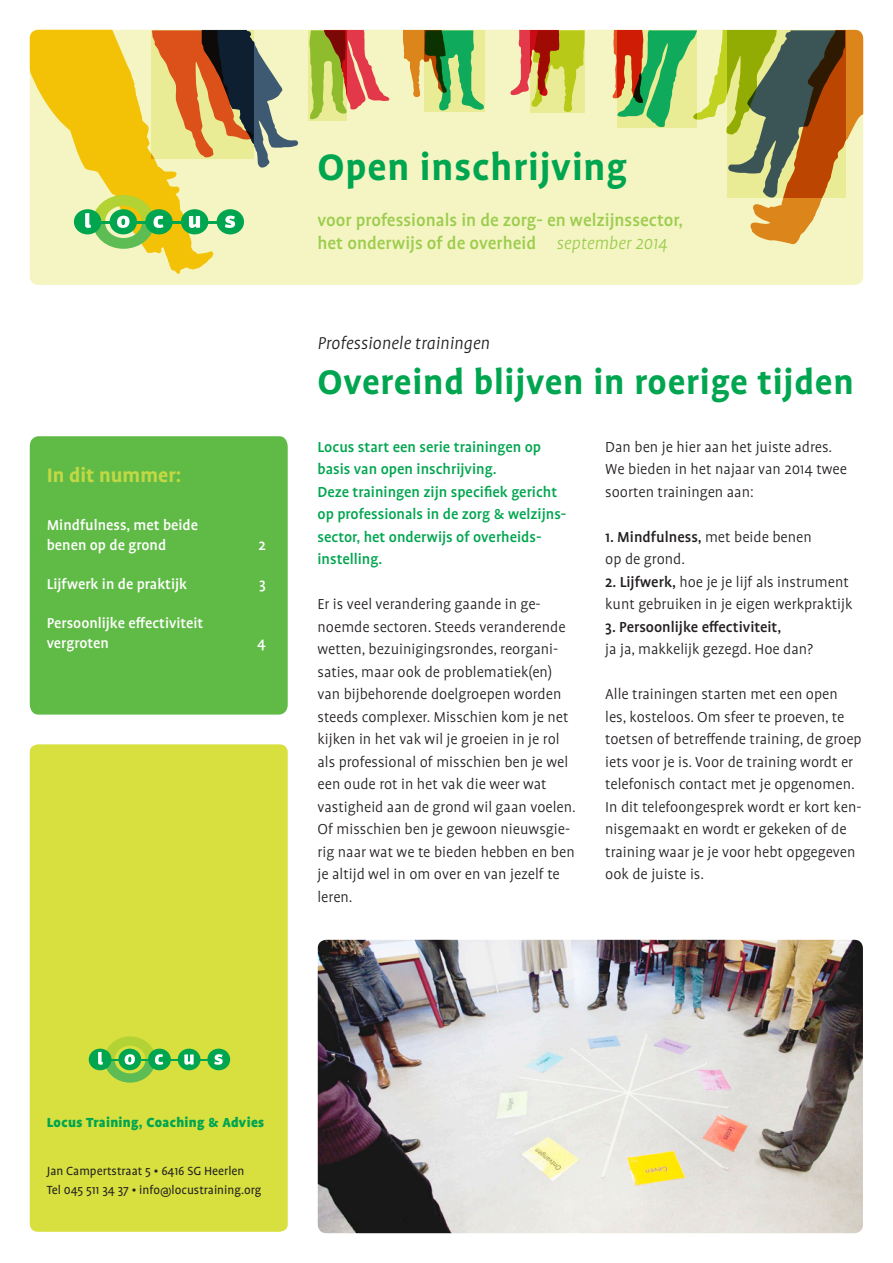
<style>
.page{position:relative;width:893px;height:1263px;background:#fff}
.page>*{position:absolute;margin:0;border:0;box-sizing:border-box;transform-origin:0 0}
.t1{font:700 42px "Profile OT";letter-spacing:.02em;color:#00a54f}
.titel_cover{font:700 39px "Profile OT";letter-spacing:.02em;color:#00a54f}
.t2{font:700 22.35px "Profile OT";color:#c2d844}
.t3{font:500 19.5px/23.4px "Profile OT";color:#9ccc4d}
.t4{font:italic 300 19.5px "Profile OT";color:#231f20}
.plat{font:300 16.5px/22.5px "Profile OT";color:#231f20}
.inleiding{font:500 16.5px/22.5px "Profile OT";color:#00a54f}
.plat-2{font:500 16.5px/22.5px "Profile OT";color:#231f20}
.inhoudsopgave{font:500 16.35px/19.6px "Profile OT";color:#fff}
.plat-3{font:900 15px "Profile OT";letter-spacing:.02em;color:#00a54f}
.waar_wanneer_plat{font:13.5px "Profile OT";color:#231f20}
.s1{font-weight:300;font-style:italic}
.s2{font-weight:500}
.s3{font-weight:300}
</style>
<div class="page">
<div style="left:30px;top:436px;width:258px;height:279px;background:#60bb46"></div>
<div style="left:30px;top:30px;width:833px;height:255px;background:#f4f5c3;border-radius:9px"></div>
<svg style="left:613px;top:30px;width:250px;height:214px"></svg>
<svg style="left:510px;top:30px;width:75px;height:82px"></svg>
<svg style="left:403px;top:30px;width:81px;height:80px"></svg>
<svg style="left:309px;top:30px;width:80px;height:89px"></svg>
<div style="left:30px;top:744px;width:258px;height:488px;background:#d7e03f;border-radius:8px"></div>
<img style="left:318px;top:940px;width:545px;height:293px">
<div style="left:89px;top:1049px;width:23px;height:21px;background:#00a54f;border-radius:50%"></div>
<hr style="left:109px;top:1059px;width:100px;height:2px;background:#00a54f">
<div style="left:148px;top:1049px;width:23px;height:21px;background:#00a54f;border-radius:50%"></div>
<div style="left:178px;top:1049px;width:22px;height:21px;background:#00a54f;border-radius:50%"></div>
<div style="left:207px;top:1049px;width:23px;height:21px;background:#00a54f;border-radius:50%"></div>
<svg style="left:98px;top:1036px;width:65px;height:46px"></svg>
<svg style="left:184px;top:1054px;width:10px;height:11px"></svg>
<svg style="left:214px;top:1054px;width:9px;height:11px"></svg>
<svg style="left:30px;top:30px;width:268px;height:244px"></svg>
<p class="t2" style="left:47px;top:463px;width:136px">In dit nummer:</p>
<p class="inhoudsopgave" style="left:47px;top:516px;width:153px">Mindfulness, met beide benen op de grond</p>
<p class="inhoudsopgave" style="left:258px;top:536px;width:9px">2</p>
<p class="inhoudsopgave" style="left:47px;top:575px;width:142px">Lijfwerk in de praktijk</p>
<p class="inhoudsopgave" style="left:259px;top:575px;width:8px">3</p>
<p class="inhoudsopgave" style="left:47px;top:614px;width:158px">Persoonlijke effectiviteit vergroten</p>
<p class="inhoudsopgave" style="left:257px;top:634px;width:10px">4</p>
<p class="t1" style="left:317px;top:145px;width:311px">Open inschrijving</p>
<p class="t3" style="left:317px;top:209px;width:367px">voor professionals in de zorg- en welzijnssector, het onderwijs of de overheid <span class="s1">september 2014</span></p>
<p class="t4" style="left:317px;top:333px;width:174px">Professionele trainingen</p>
<p class="titel_cover" style="left:317px;top:362px;width:538px">Overeind blijven in roerige tijden</p>
<p class="inleiding" style="left:317px;top:436px;width:250px">Locus start een serie trainingen op basis van open inschrijving.<br>Deze trainingen zijn specifiek gericht op professionals in de zorg &amp; welzijns&shy;sector, het onderwijs of overheids&shy;instelling.</p>
<p class="plat" style="left:317px;top:594px;width:260px">Er is veel verandering gaande in ge&shy;noemde sectoren. Steeds veranderende wetten, bezuinigingsrondes, reorgani&shy;saties, maar ook de problematiek(en) van bijbehorende doelgroepen worden steeds complexer. Misschien kom je net kijken in het vak wil je groeien in je rol als professional of misschien ben je wel een oude rot in het vak die weer wat vastigheid aan de grond wil gaan voelen.<br>Of misschien ben je gewoon nieuwsgie&shy;rig naar wat we te bieden hebben en ben je altijd wel in om over en van jezelf te leren.</p>
<p class="plat" style="left:605px;top:436px;width:229px">Dan ben je hier aan het juiste adres.</p>
<p class="plat" style="left:605px;top:459px;width:243px">We bieden in het najaar van 2014 twee soorten trainingen aan:</p>
<p class="plat" style="left:605px;top:526px;width:208px"><span class="s2">1. Mindfulness,</span> met beide benen op de grond.</p>
<p class="plat" style="left:605px;top:571px;width:249px"><span class="s2">2. Lijfwerk,</span> hoe je je lijf als instrument kunt gebruiken in je eigen werkpraktijk</p>
<p class="plat-2" style="left:605px;top:616px;width:209px">3. Persoonlijke effectiviteit,<br><span class="s3">ja ja, makkelijk gezegd. Hoe dan?</span></p>
<p class="plat" style="left:605px;top:684px;width:258px">Alle trainingen starten met een open les, kosteloos. Om sfeer te proeven, te toetsen of betreffende training, de groep iets voor je is. Voor de training wordt er telefonisch contact met je opgenomen.<br>In dit telefoongesprek wordt er kort ken&shy;nisgemaakt en wordt er gekeken of de training waar je je voor hebt opgegeven ook de juiste is.</p>
<p class="plat-3" style="left:47px;top:1114px;width:219px">Locus Training, Coaching &amp; Advies</p>
<p class="waar_wanneer_plat" style="left:47px;top:1164px;width:199px">Jan Campertstraat 5 • 6416 SG Heerlen</p>
<p class="waar_wanneer_plat" style="left:47px;top:1183px;width:216px">Tel 045 511 34 37 • info@locustraining.org</p>
</div>
